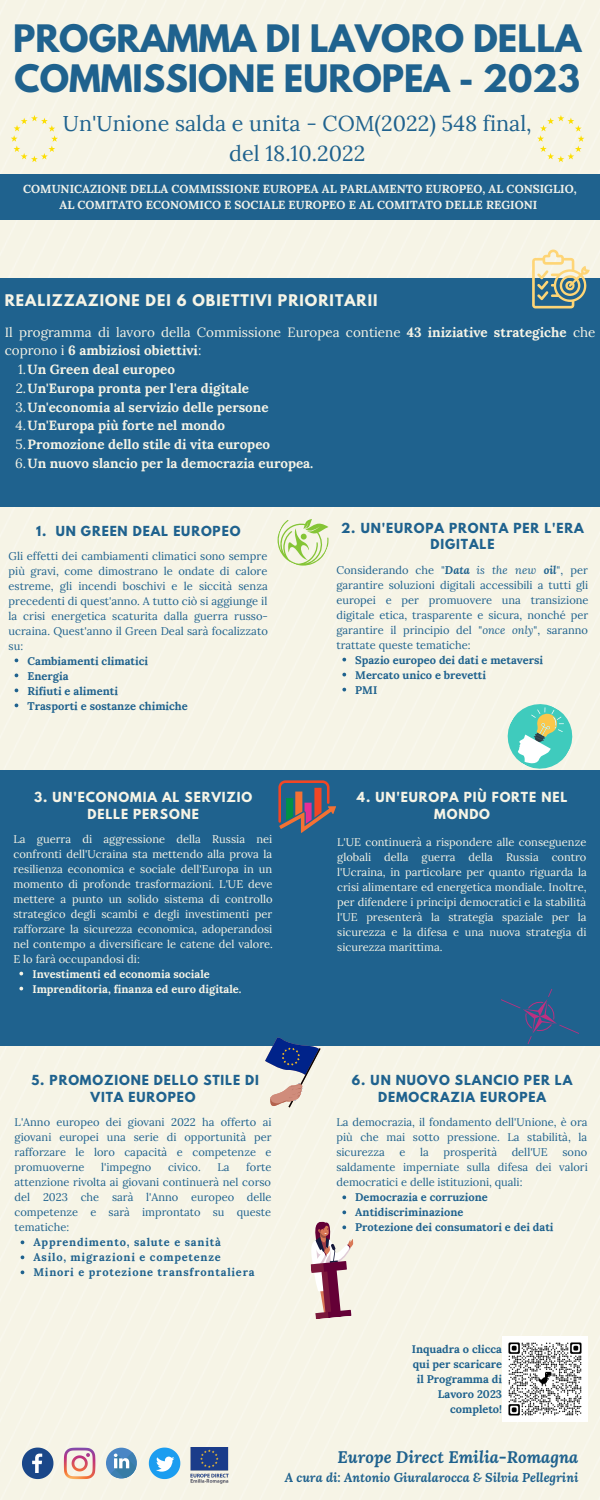
<style>
.page{position:relative;width:600px;height:1500px;background:#f6f4e6}
.page>*{position:absolute;margin:0;border:0;box-sizing:border-box;transform-origin:0 0}
.t1{font:700 33.5px/39.8px "League Spartan";color:#1f628e}
.t2{font:21.6px/30px "Lora";color:#1f628e;text-align:center}
.t3{font:italic 700 16.7px "Lora";color:#1f628e}
.t4{font:700 14.2px "League Spartan";letter-spacing:.07em;color:#f6f4e6}
.t5{font:700 13.4px/18.8px "Lora";color:#f6f4e6}
.t6{font:13.4px/18.8px "Lora";color:#f6f4e6}
.t7{font:italic 700 12.7px "Lora";color:#1f628e}
.t8{font:700 12.3px/16.5px "League Spartan";letter-spacing:.07em;color:#1f628e;text-align:center}
.t9{font:700 12.3px/16.5px "League Spartan";letter-spacing:.07em;color:#f6f4e6;text-align:center}
.t10{font:700 11.7px/15.8px "Lora";color:#f1f2ea;text-align:center}
.t11{font:11.1px/15px "Lora";color:#1f628e;text-align:justify}
.t12{font:11.1px/15px "Lora";color:#f6f4e6;text-align:justify}
.t13{font:700 11.1px/15px "Lora";color:#1f628e}
.t14{font:700 11.1px/15px "Lora";letter-spacing:.07em;color:#1f628e}
.t15{font:700 11.1px/15px "Lora";color:#f6f4e6}
.s1{font-weight:700}
.s2{font-weight:400}
.s3{font-weight:700;font-style:italic}
.s4{font-style:italic}
</style>
<div class="page">
<svg style="left:270px;top:508px;width:66px;height:66px;background:#e4eccb"></svg>
<div style="left:0;top:279px;width:600px;height:228px;background:#1f628e"></div>
<div style="left:0;top:175px;width:600px;height:45px;background:#1f628e"></div>
<div style="left:0;top:770px;width:600px;height:275px;background:#1f628e"></div>
<svg style="left:11px;top:115px;width:47px;height:47px;background:#f6f2d4"></svg>
<svg style="left:537px;top:115px;width:47px;height:47px;background:#f6f2d4"></svg>
<svg style="left:22px;top:1448px;width:31px;height:31px"></svg>
<svg style="left:64px;top:1448px;width:31px;height:31px"></svg>
<div style="left:106px;top:1448px;width:31px;height:30px;background:#4a86c5;border-radius:50%"></div>
<svg style="left:110px;top:1452px;width:28px;height:28px"></svg>
<svg style="left:149px;top:1448px;width:31px;height:31px"></svg>
<img style="left:191px;top:1448px;width:37px;height:36px">
<svg style="left:532px;top:250px;width:58px;height:59px"></svg>
<svg style="left:489px;top:989px;width:102px;height:72px"></svg>
<svg style="left:278px;top:780px;width:58px;height:53px"></svg>
<svg style="left:265px;top:1037px;width:56px;height:71px;background:#9299b1"></svg>
<svg style="left:342px;top:1195px;width:4px;height:4px"></svg>
<svg style="left:342px;top:1210px;width:4px;height:4px"></svg>
<svg style="left:496px;top:692px;width:88px;height:78px;background:#b7e3d2"></svg>
<svg style="left:309px;top:1221px;width:45px;height:98px;background:#c5a2a9"></svg>
<img style="left:502px;top:1336px;width:86px;height:86px">
<svg style="left:342px;top:658px;width:4px;height:3px"></svg>
<svg style="left:342px;top:673px;width:4px;height:3px"></svg>
<svg style="left:342px;top:688px;width:4px;height:3px"></svg>
<svg style="left:19px;top:972px;width:4px;height:3px"></svg>
<svg style="left:19px;top:987px;width:4px;height:3px"></svg>
<svg style="left:21px;top:1240px;width:3px;height:4px"></svg>
<svg style="left:21px;top:1255px;width:3px;height:4px"></svg>
<svg style="left:21px;top:1270px;width:3px;height:4px"></svg>
<h1 class="t1" style="left:13px;top:23px;width:570px">PROGRAMMA DI LAVORO DELLA<br>COMMISSIONE EUROPEA - 2023</h1>
<h2 class="t2" style="left:63px;top:108px;width:470px">Un'Unione salda e unita - COM(2022) 548 final, del 18.10.2022</h2>
<p class="t10" style="left:23px;top:181px;width:555px">COMUNICAZIONE DELLA COMMISSIONE EUROPEA AL PARLAMENTO EUROPEO, AL CONSIGLIO,<br>AL COMITATO ECONOMICO E SOCIALE EUROPEO E AL COMITATO DELLE REGIONI</p>
<p class="t4" style="left:5px;top:293px;width:374px">REALIZZAZIONE DEI 6 OBIETTIVI PRIORITARII</p>
<p class="t6" style="left:5px;top:322px;width:592px">Il programma di lavoro della Commissione Europea contiene <span class="s1">43 iniziative strategiche</span> che coprono i <span class="s1">6 ambiziosi obiettivi</span>:</p>
<p class="t5" style="left:15px;top:360px;width:300px"><span class="s2">1.</span>Un Green deal europeo<br><span class="s2">2.</span>Un'Europa pronta per l'era digitale <span class="s2">3.</span>Un'economia al servizio delle persone <span class="s2">4.</span>Un'Europa più forte nel mondo <span class="s2">5.</span>Promozione dello stile di vita europeo<br><span class="s2">6.</span>Un nuovo slancio per la democrazia europea.</p>
<p class="t8" style="left:36px;top:524px;width:206px">1. UN GREEN DEAL EUROPEO</p>
<p class="t11" style="left:9px;top:548px;width:261px">Gli effetti dei cambiamenti climatici sono sempre più gravi, come dimostrano le ondate di calore estreme, gli incendi boschivi e le siccità senza precedenti di quest'anno. A tutto ciò si aggiunge il la crisi energetica scaturita dalla guerra russo&shy;ucraina. Quest'anno il Green Deal sarà focalizzato su:</p>
<p class="t13" style="left:28px;top:653px;width:162px">Cambiamenti climatici<br>Energia<br>Rifiuti e alimenti<br>Trasporti e sostanze chimiche</p>
<p class="t8" style="left:341px;top:521px;width:244px">2. UN'EUROPA PRONTA PER L'ERA<br>DIGITALE</p>
<p class="t11" style="left:336px;top:562px;width:254px">Considerando che "<span class="s3">Data</span> <span class="s4">is the new</span> <span class="s3">oil</span>", per garantire soluzioni digitali accessibili a tutti gli europei e per promuovere una transizione digitale etica, trasparente e sicura, nonché per garantire il principio del "<span class="s4">once only</span>", saranno trattate queste tematiche:</p>
<p class="t13" style="left:355px;top:652px;width:189px">Spazio europeo dei dati e metaversi<br>Mercato unico e brevetti<br>PMI</p>
<p class="t9" style="left:34px;top:791px;width:220px">3. UN'ECONOMIA AL SERVIZIO<br>DELLE PERSONE</p>
<p class="t12" style="left:13px;top:831px;width:261px">La guerra di aggressione della Russia nei confronti dell'Ucraina sta mettendo alla prova la resilienza economica e sociale dell'Europa in un momento di profonde trasformazioni. L'UE deve mettere a punto un solido sistema di controllo strategico degli scambi e degli investimenti per rafforzare la sicurezza economica, adoperandosi nel contempo a diversificare le catene del valore.<br>E lo farà occupandosi di:</p>
<p class="t15" style="left:32px;top:966px;width:211px">Investimenti ed economia sociale<br>Imprenditoria, finanza ed euro digitale.</p>
<p class="t9" style="left:357px;top:791px;width:212px">4. UN'EUROPA PIÙ FORTE NEL<br>MONDO</p>
<p class="t12" style="left:337px;top:834px;width:251px">L'UE continuerà a rispondere alle conseguenze globali della guerra della Russia contro l'Ucraina, in particolare per quanto riguarda la crisi alimentare ed energetica mondiale. Inoltre, per difendere i principi democratici e la stabilità l'UE presenterà la strategia spaziale per la sicurezza e la difesa e una nuova strategia di sicurezza marittima.</p>
<p class="t8" style="left:32px;top:1074px;width:229px">5. PROMOZIONE DELLO STILE DI<br>VITA EUROPEO</p>
<p class="t11" style="left:15px;top:1115px;width:258px">L'Anno europeo dei giovani 2022 ha offerto ai giovani europei una serie di opportunità per rafforzare le loro capacità e competenze e promuoverne</p>
<p class="t11" style="left:15px;top:1160px;width:258px;text-indent:232px">forte attenzione rivolta ai giovani continuerà nel corso del 2023 che sarà l'Anno europeo delle competenze e sarà improntato su queste tematiche:</p>
<p class="t11" style="left:101px;top:1160px;width:52px">l'impegno</p>
<p class="t11" style="left:168px;top:1160px;width:34px">civico.</p>
<p class="t11" style="left:217px;top:1160px;width:14px">La</p>
<p class="t14" style="left:33px;top:1235px;width:223px">Apprendimento, salute e sanità<br>Asilo, migrazioni e competenze<br>Minori e protezione transfrontaliera</p>
<p class="t8" style="left:352px;top:1074px;width:222px">6. UN NUOVO SLANCIO PER LA<br>DEMOCRAZIA EUROPEA</p>
<p class="t11" style="left:336px;top:1115px;width:253px">La democrazia, il fondamento dell'Unione, è ora più che mai sotto pressione. La stabilità, la sicurezza</p>
<p class="t11" style="left:400px;top:1145px;width:8px">e</p>
<p class="t11" style="left:420px;top:1145px;width:10px">la</p>
<p class="t11" style="left:444px;top:1145px;width:55px">prosperità</p>
<p class="t11" style="left:512px;top:1145px;width:38px">dell'UE</p>
<p class="t11" style="left:336px;top:1145px;width:253px;text-indent:226px">sono saldamente imperniate sulla difesa dei valori democratici e delle istituzioni, quali:</p>
<p class="t13" style="left:355px;top:1190px;width:200px">Democrazia e corruzione<br>Antidiscriminazione<br>Protezione dei consumatori e dei dati</p>
<p class="t13" style="left:412px;top:1341px;width:92px;text-align:right">Inquadra o clicca qui per scaricare il Programma di<br>Lavoro 2023 completo!</p>
<h3 class="t3" style="left:338px;top:1446px;width:242px">Europe Direct Emilia-Romagna</h3>
<p class="t7" style="left:285px;top:1468px;width:295px">A cura di: Antonio Giuralarocca &amp; Silvia Pellegrini</p>
</div>
